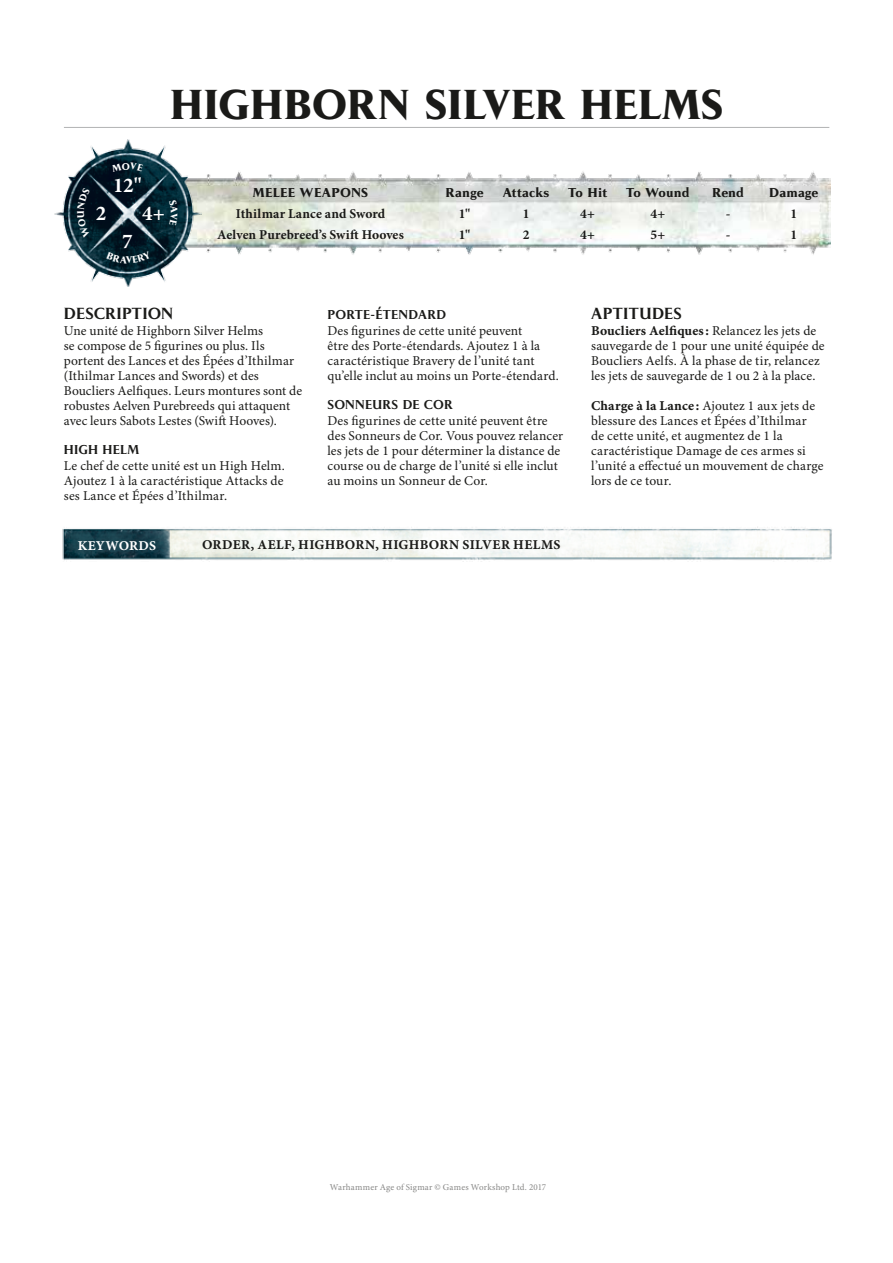
<style>
.page{position:relative;width:893px;height:1263px;background:#fff}
.page>*{position:absolute;margin:0;border:0;box-sizing:border-box;transform-origin:0 0}
.t1{font:700 39px "Pompei Std";color:#1a1a18}
.t2{font:700 21px "Minion Pro";color:#fff}
.t3{font:600 15px "Pompei Std";letter-spacing:.02em;color:#1a1a18}
.t4{font:13.5px/15px "Minion Pro";letter-spacing:.005em;color:#1a1a18}
.t5{font:13.5px "Minion Pro Bold Capt";letter-spacing:.015em;color:#1a1a18}
.t6{font:700 13.5px "Minion Pro";letter-spacing:.01em;color:#1a1a18}
.t7{font:13.5px "Minion Pro Bold Capt";letter-spacing:.01em;color:#fff}
.t8{font:700 12px "Pompei Std";letter-spacing:.02em;color:#1a1a18}
.t9{font:600 12px "Pompei Std";letter-spacing:.02em;color:#1a1a18}
.t10{font:9px "Minion Pro";letter-spacing:.02em;color:#878786}
.s1{font-family:"Minion Pro"}
.s2{font-family:"Minion Pro Bold Capt"}
</style>
<div class="page">
<img style="left:201px;top:171px;width:629px;height:84px">
<img style="left:54px;top:139px;width:147px;height:148px">
<img style="left:62px;top:527px;width:770px;height:35px">
<hr style="left:64px;top:127px;width:765px;height:1px;background:#b1b2b3">
<svg style="left:112px;top:163px;width:32px;height:9px"></svg>
<svg style="left:169px;top:200px;width:9px;height:26px"></svg>
<svg style="left:106px;top:251px;width:45px;height:12px"></svg>
<svg style="left:77px;top:188px;width:13px;height:50px"></svg>
<h1 class="t1" style="left:170px;top:79px;width:555px">HIGHBORN SILVER HELMS</h1>
<h2 class="t2" style="left:113px;top:173px;width:30px">12"</h2>
<h2 class="t2" style="left:96px;top:201px;width:12px">2</h2>
<h2 class="t2" style="left:142px;top:201px;width:24px">4+</h2>
<h2 class="t2" style="left:122px;top:229px;width:12px">7</h2>
<p class="t8" style="left:253px;top:185px;width:117px">MELEE WEAPONS</p>
<p class="t8" style="left:445px;top:185px;width:40px">Range</p>
<p class="t8" style="left:503px;top:185px;width:48px">Attacks</p>
<p class="t8" style="left:568px;top:185px;width:41px">To Hit</p>
<p class="t8" style="left:626px;top:185px;width:65px">To Wound</p>
<p class="t8" style="left:712px;top:185px;width:34px">Rend</p>
<p class="t8" style="left:769px;top:185px;width:51px">Damage</p>
<p class="t6" style="left:236px;top:206px;width:151px">Ithilmar Lance and Sword</p>
<p class="t6" style="left:459px;top:206px;width:13px">1"</p>
<p class="t6" style="left:523px;top:206px;width:8px">1</p>
<p class="t6" style="left:580px;top:206px;width:16px">4+</p>
<p class="t6" style="left:650px;top:206px;width:16px">4+</p>
<p class="t6" style="left:726px;top:206px;width:6px">-</p>
<p class="t6" style="left:790px;top:206px;width:8px">1</p>
<p class="t6" style="left:217px;top:226px;width:188px">Aelven Purebreed’s Swift Hooves</p>
<p class="t6" style="left:459px;top:226px;width:13px">1"</p>
<p class="t6" style="left:523px;top:226px;width:8px">2</p>
<p class="t6" style="left:580px;top:226px;width:16px">4+</p>
<p class="t6" style="left:650px;top:226px;width:16px">5+</p>
<p class="t6" style="left:726px;top:226px;width:6px">-</p>
<p class="t6" style="left:790px;top:226px;width:8px">1</p>
<p class="t3" style="left:64px;top:303px;width:111px">DESCRIPTION</p>
<p class="t4" style="left:64px;top:324px;width:240px">Une unité de Highborn Silver Helms<br>se compose de 5 figurines ou plus. Ils portent des Lances et des Épées d’Ithilmar (Ithilmar Lances and Swords) et des Boucliers Aelfiques. Leurs montures sont de robustes Aelven Purebreeds qui attaquent avec leurs Sabots Lestes (Swift Hooves).</p>
<p class="t9" style="left:64px;top:441px;width:77px">HIGH HELM</p>
<p class="t4" style="left:64px;top:459px;width:222px;text-align:justify">Le chef de cette unité est un High Helm.<br>Ajoutez 1 à la caractéristique Attacks de ses Lance et Épées d’Ithilmar.</p>
<p class="t9" style="left:328px;top:306px;width:120px">PORTE-ÉTENDARD</p>
<p class="t4" style="left:328px;top:324px;width:233px">Des figurines de cette unité peuvent<br>être des Porte-étendards. Ajoutez 1 à la caractéristique Bravery de l’unité tant qu’elle inclut au moins un Porte-étendard.</p>
<p class="t9" style="left:328px;top:396px;width:127px">SONNEURS DE COR</p>
<p class="t4" style="left:328px;top:414px;width:237px">Des figurines de cette unité peuvent être des Sonneurs de Cor. Vous pouvez relancer les jets de 1 pour déterminer la distance de course ou de charge de l’unité si elle inclut au moins un Sonneur de Cor.</p>
<p class="t7" style="left:78px;top:537px;width:80px">KEYWORDS</p>
<p class="t5" style="left:202px;top:536px;width:360px">ORDER, AELF, HIGHBORN, HIGHBORN SILVER HELMS</p>
<p class="t3" style="left:591px;top:303px;width:92px">APTITUDES</p>
<p class="t5" style="left:591px;top:323px;width:227px">Boucliers Aelfiques: <span class="s1">Relancez les jets de</span></p>
<p class="t4" style="left:591px;top:339px;width:235px">sauvegarde de 1 pour une unité équipée de<br>Boucliers Aelfs. À la phase de tir, relancez les jets de sauvegarde de 1 ou 2 à la place.</p>
<p class="t4" style="left:591px;top:399px;width:234px"><span class="s2">Charge à la Lance :</span> Ajoutez 1 aux jets de blessure des Lances et Épées d’Ithilmar<br>de cette unité, et augmentez de 1 la caractéristique Damage de ces armes si l’unité a effectué un mouvement de charge lors de ce tour.</p>
<p class="t10" style="left:330px;top:1181px;width:218px">Warhammer Age of Sigmar © Games Workshop Ltd. 2017</p>
</div>
